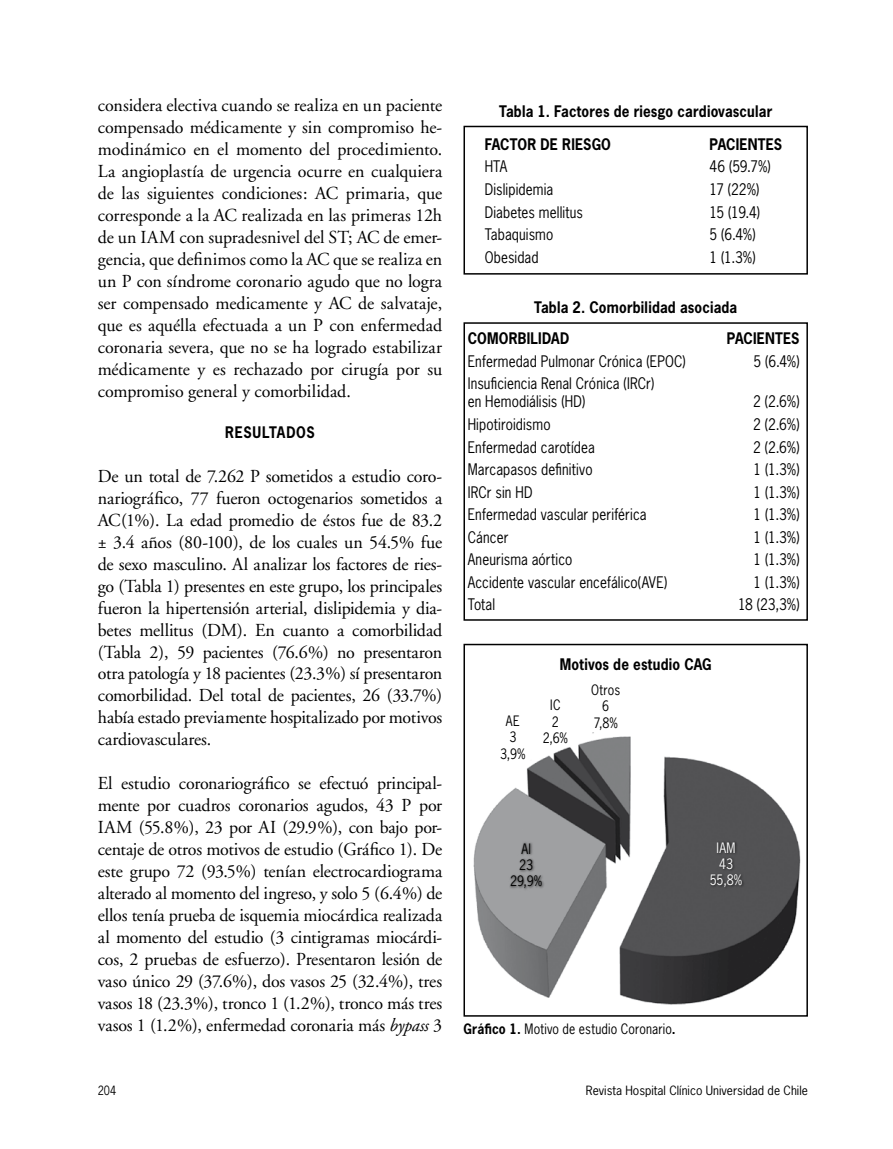
<style>
.page{position:relative;width:893px;height:1149px;background:#fff}
.page>*{position:absolute;margin:0;border:0;box-sizing:border-box;transform-origin:0 0}
.t1{font:18.3px/21.9px "Adobe Garamond";letter-spacing:-.01em;color:#000;text-align:justify}
.t2{font:15px/18px "News Gothic Std";letter-spacing:.01em;color:#000;scale:.9 1}
.t3{font:700 15px "News Gothic Std";letter-spacing:.015em;color:#000;scale:.9 1}
.t4{font:700 15px "News Gothic Std";letter-spacing:.04em;color:#000;scale:.9 1}
.t5{font:13.5px/16.2px "News Gothic Std";letter-spacing:.015em;color:#000;text-align:center;scale:.9 1}
.t6{font:13.5px/16.2px "News Gothic Std";letter-spacing:.015em;color:#fff;text-align:center;scale:.9 1}
.t7{font:12px "News Gothic Std";color:#000}
.t8{font:12px "News Gothic Std";color:#000;scale:.89 1}
.s1{font-style:italic}
.s2{font-weight:700}
</style>
<div class="page">
<div style="left:463px;top:126px;width:345px;height:148px;border:2px solid #000"></div>
<div style="left:463px;top:322px;width:345px;height:298px;border:2px solid #000"></div>
<img style="left:473px;top:732px;width:329px;height:285px">
<div style="left:708px;top:839px;width:38px;height:51px;background:#000;opacity:.75"></div>
<div style="left:509px;top:840px;width:37px;height:51px;background:#000;opacity:.75"></div>
<div style="left:463px;top:643px;width:345px;height:373px;border:2px solid #000"></div>
<p class="t1" style="left:98px;top:95px;width:346px">considera electiva cuando se realiza en un paciente compensado médicamente y sin compromiso he&shy;modinámico en el momento del procedimiento.<br>La angioplastía de urgencia ocurre en cualquiera de las siguientes condiciones: AC primaria, que corresponde a la AC realizada en las primeras 12h de un IAM con supradesnivel del ST; AC de emer&shy;gencia, que definimos como la AC que se realiza en un P con síndrome coronario agudo que no logra ser compensado medicamente y AC de salvataje, que es aquélla efectuada a un P con enfermedad coronaria severa, que no se ha logrado estabilizar médicamente y es rechazado por cirugía por su compromiso general y comorbilidad.</p>
<p class="t4" style="left:225px;top:422px;width:101px">Resultados</p>
<p class="t1" style="left:98px;top:465px;width:346px">De un total de 7.262 P sometidos a estudio coro&shy;nariográfico, 77 fueron octogenarios sometidos a AC(1%). La edad promedio de éstos fue de 83.2 ± 3.4 años (80-100), de los cuales un 54.5% fue de sexo masculino. Al analizar los factores de ries&shy;go (Tabla 1) presentes en este grupo, los principales fueron la hipertensión arterial, dislipidemia y dia&shy;betes mellitus (DM). En cuanto a comorbilidad (Tabla 2), 59 pacientes (76.6%) no presentaron otra patología y 18 pacientes (23.3%) sí presentaron comorbilidad. Del total de pacientes, 26 (33.7%) había estado previamente hospitalizado por motivos cardiovasculares.</p>
<p class="t1" style="left:98px;top:772px;width:346px">El estudio coronariográfico se efectuó principal&shy;mente por cuadros coronarios agudos, 43 P por IAM (55.8%), 23 por AI (29.9%), con bajo por&shy;centaje de otros motivos de estudio (Gráfico 1). De este grupo 72 (93.5%) tenían electrocardiograma alterado al momento del ingreso, y solo 5 (6.4%) de ellos tenía prueba de isquemia miocárdica realizada al momento del estudio (3 cintigramas miocárdi&shy;cos, 2 pruebas de esfuerzo). Presentaron lesión de vaso único 29 (37.6%), dos vasos 25 (32.4%), tres vasos 18 (23.3%), tronco 1 (1.2%), tronco más tres vasos 1 (1.2%), enfermedad coronaria más <span class="s1">bypass</span> 3</p>
<p class="t3" style="left:499px;top:101px;width:305px">Tabla 1. Factores de riesgo cardiovascular</p>
<p class="t3" style="left:485px;top:134px;width:142px">Factor de riesgo</p>
<p class="t3" style="left:709px;top:134px;width:82px">Pacientes</p>
<p class="t2" style="left:485px;top:158px;width:27px">HTA</p>
<p class="t2" style="left:709px;top:158px;width:69px">46 (59.7%)</p>
<p class="t2" style="left:485px;top:180px;width:78px">Dislipidemia</p>
<p class="t2" style="left:709px;top:180px;width:57px">17 (22%)</p>
<p class="t2" style="left:485px;top:203px;width:111px">Diabetes mellitus</p>
<p class="t2" style="left:709px;top:203px;width:58px">15 (19.4)</p>
<p class="t2" style="left:485px;top:225px;width:78px">Tabaquismo</p>
<p class="t2" style="left:709px;top:225px;width:53px">5 (6.4%)</p>
<p class="t2" style="left:485px;top:248px;width:61px">Obesidad</p>
<p class="t2" style="left:709px;top:248px;width:53px">1 (1.3%)</p>
<p class="t3" style="left:534px;top:297px;width:227px">Tabla 2. Comorbilidad asociada</p>
<p class="t3" style="left:468px;top:329px;width:114px">Comorbilidad</p>
<p class="t3" style="left:727px;top:329px;width:82px">Pacientes</p>
<p class="t2" style="left:468px;top:352px;width:244px">Enfermedad Pulmonar Crónica (EPOC)</p>
<p class="t2" style="left:753px;top:352px;width:53px">5 (6.4%)</p>
<p class="t2" style="left:468px;top:374px;width:209px">Insuficiencia Renal Crónica (IRCr) en Hemodiálisis (HD)</p>
<p class="t2" style="left:753px;top:392px;width:53px">2 (2.6%)</p>
<p class="t2" style="left:468px;top:415px;width:94px">Hipotiroidismo</p>
<p class="t2" style="left:753px;top:415px;width:53px">2 (2.6%)</p>
<p class="t2" style="left:468px;top:437px;width:143px">Enfermedad carotídea</p>
<p class="t2" style="left:753px;top:437px;width:53px">2 (2.6%)</p>
<p class="t2" style="left:468px;top:460px;width:140px">Marcapasos definitivo</p>
<p class="t2" style="left:753px;top:460px;width:53px">1 (1.3%)</p>
<p class="t2" style="left:468px;top:482px;width:73px">IRCr sin HD</p>
<p class="t2" style="left:753px;top:482px;width:53px">1 (1.3%)</p>
<p class="t2" style="left:468px;top:505px;width:200px">Enfermedad vascular periférica</p>
<p class="t2" style="left:753px;top:505px;width:53px">1 (1.3%)</p>
<p class="t2" style="left:468px;top:527px;width:47px">Cáncer</p>
<p class="t2" style="left:753px;top:527px;width:53px">1 (1.3%)</p>
<p class="t2" style="left:468px;top:550px;width:118px">Aneurisma aórtico</p>
<p class="t2" style="left:753px;top:550px;width:53px">1 (1.3%)</p>
<p class="t2" style="left:468px;top:572px;width:223px">Accidente vascular encefálico(AVE)</p>
<p class="t2" style="left:753px;top:572px;width:53px">1 (1.3%)</p>
<p class="t2" style="left:468px;top:595px;width:32px">Total</p>
<p class="t2" style="left:738px;top:595px;width:70px">18 (23,3%)</p>
<p class="t5" style="left:500px;top:712px;width:30px">AE<br>3<br>3,9%</p>
<p class="t3" style="left:560px;top:654px;width:150px">Motivos de estudio CAG</p>
<p class="t5" style="left:543px;top:696px;width:30px">IC<br>2<br>2,6%</p>
<p class="t5" style="left:591px;top:681px;width:34px">Otros<br>6<br>7,8%</p>
<p class="t5" style="left:510px;top:840px;width:37px">Al<br>23<br>29,9%</p>
<p class="t6" style="left:710px;top:839px;width:38px">IAM<br>43<br>55,8%</p>
<p class="t5" style="left:463px;top:1019px;width:237px"><span class="s2">Gráfico 1.</span> Motivo de estudio Coronario<span class="s2">.</span></p>
<p class="t8" style="left:98px;top:1081px;width:22px">204</p>
<p class="t7" style="left:586px;top:1081px;width:224px">Revista Hospital Clínico Universidad de Chile</p>
</div>
